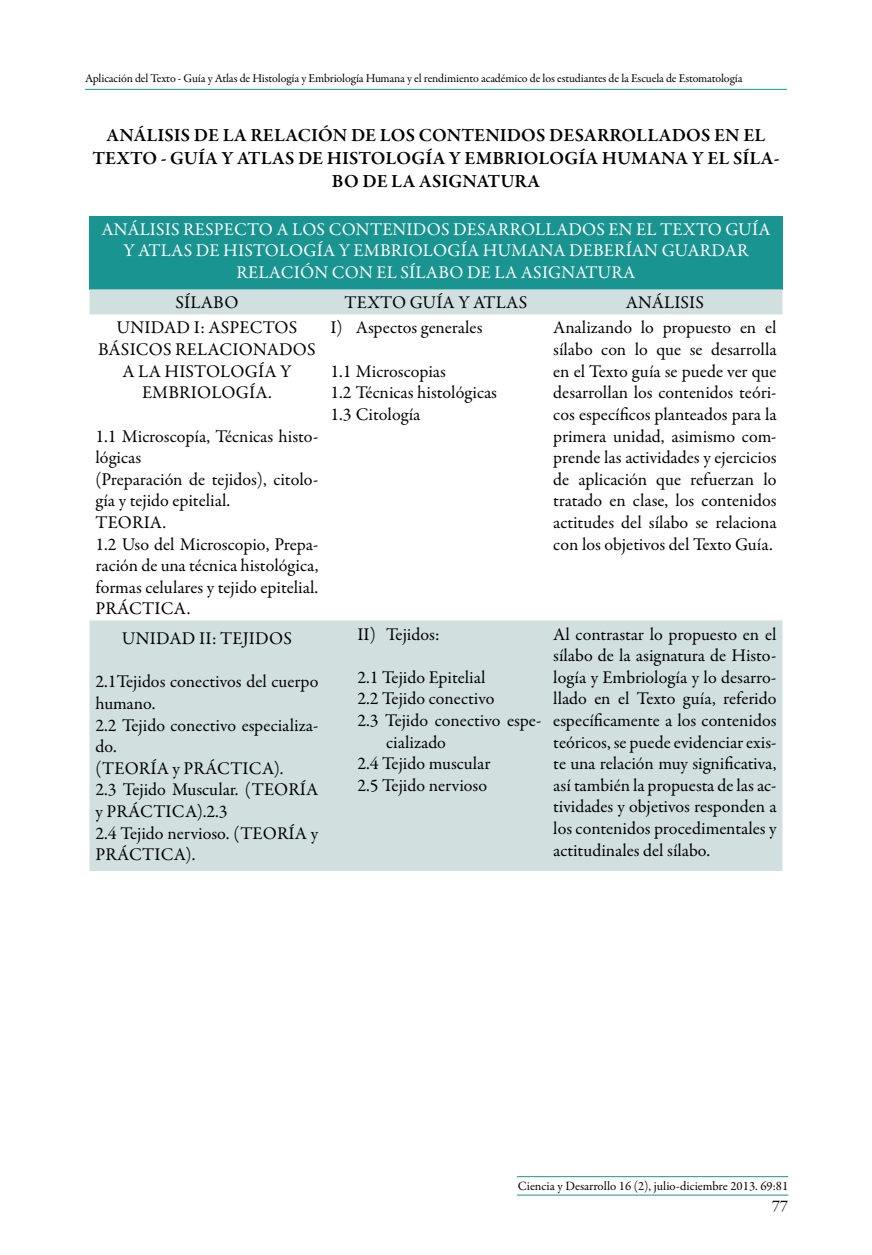
<style>
.page{position:relative;width:872px;height:1255px;background:#fff}
.page>*{position:absolute;margin:0;border:0;box-sizing:border-box;transform-origin:0 0}
.t1{font:600 18.75px/22.8px "Garamond Premr Pro";letter-spacing:.005em;color:#000;text-align:center}
.t2{font:18px/21.6px "Garamond Premr Pro";color:#000}
.t3{font:18px/21.6px "Garamond Premr Pro";letter-spacing:.01em;color:#fff;text-align:center}
.t4{font:16.5px "Garamond Premr Pro";color:#000}
.t5{font:12.75px "Garamond Premr Pro";color:#000}
.t6{font:12px "Garamond Premr Pro";letter-spacing:-.01em;color:#000}
</style>
<div class="page">
<hr style="left:85px;top:89px;width:702px;height:1px;background:#1a9490">
<hr style="left:517px;top:1194px;width:271px;height:1px;background:#1a9490">
<hr style="left:517px;top:1176px;width:271px;height:1px;background:#1a9490">
<div style="left:89px;top:216px;width:693px;height:73px;background:#1a9490"></div>
<svg style="left:89px;top:289px;width:693px;height:582px"></svg>
<p class="t6" style="left:85px;top:71px;width:659px">Aplicación del Texto - Guía y Atlas de Histología y Embriología Humana y el rendimiento académico de los estudiantes de la Escuela de Estomatología</p>
<p class="t1" style="left:92px;top:124px;width:688px">ANÁLISIS DE LA RELACIÓN DE LOS CONTENIDOS DESARROLLADOS EN EL<br>TEXTO - GUÍA Y ATLAS DE HISTOLOGÍA Y EMBRIOLOGÍA HUMANA Y EL SÍLA-<br>BO DE LA ASIGNATURA</p>
<p class="t3" style="left:101px;top:219px;width:670px">ANÁLISIS RESPECTO A LOS CONTENIDOS DESARROLLADOS EN EL TEXTO GUÍA<br>Y ATLAS DE HISTOLOGÍA Y EMBRIOLOGÍA HUMANA DEBERÍAN GUARDAR<br>RELACIÓN CON EL SÍLABO DE LA ASIGNATURA</p>
<p class="t2" style="left:175px;top:292px;width:64px">SÍLABO</p>
<p class="t2" style="left:344px;top:292px;width:184px">TEXTO GUÍA Y ATLAS</p>
<p class="t2" style="left:626px;top:292px;width:80px">ANÁLISIS</p>
<p class="t2" style="left:98px;top:317px;width:219px;text-align:center">UNIDAD I: ASPECTOS<br>BÁSICOS RELACIONADOS<br>A LA HISTOLOGÍA Y<br>EMBRIOLOGÍA.</p>
<p class="t2" style="left:95px;top:425px;width:224px">1.1 Microscopía, Técnicas histo&shy;lógicas<br>(Preparación de tejidos), citolo&shy;gía y tejido epitelial.<br>TEORIA.<br>1.2 Uso del Microscopio, Prepa&shy;ración de una técnica histológica, formas celulares y tejido epitelial.<br>PRÁCTICA.</p>
<p class="t2" style="left:330px;top:317px;width:154px">I) Aspectos generales</p>
<p class="t2" style="left:330px;top:360px;width:168px">1.1 Microscopias<br>1.2 Técnicas histológicas<br>1.3 Citología</p>
<p class="t2" style="left:553px;top:317px;width:225px;text-align:justify">Analizando lo propuesto en el sílabo con lo que se desarrolla en el Texto guía se puede ver que desarrollan los contenidos teóri&shy;cos específicos planteados para la primera unidad, asimismo com&shy;prende las actividades y ejercicios de aplicación que refuerzan lo tratado en clase, los contenidos actitudes del sílabo se relaciona con los objetivos del Texto Guía.</p>
<p class="t2" style="left:122px;top:628px;width:171px">UNIDAD II: TEJIDOS</p>
<p class="t2" style="left:95px;top:671px;width:224px">2.1Tejidos conectivos del cuerpo humano.<br>2.2 Tejido conectivo especializa&shy;do.<br>(TEORÍA y PRÁCTICA).<br>2.3 Tejido Muscular. (TEORÍA y PRÁCTICA).2.3<br>2.4 Tejido nervioso. (TEORÍA y<br>PRÁCTICA).</p>
<p class="t2" style="left:357px;top:623px;width:84px">II) Tejidos:</p>
<p class="t2" style="left:357px;top:666px;width:130px">2.1 Tejido Epitelial</p>
<p class="t2" style="left:357px;top:688px;width:139px">2.2 Tejido conectivo</p>
<p class="t2" style="left:357px;top:710px;width:185px">2.3 Tejido conectivo espe-</p>
<p class="t2" style="left:386px;top:731px;width:61px">cializado</p>
<p class="t2" style="left:357px;top:753px;width:135px">2.4 Tejido muscular</p>
<p class="t2" style="left:357px;top:774px;width:131px">2.5 Tejido nervioso</p>
<p class="t2" style="left:553px;top:623px;width:225px;text-align:justify">Al contrastar lo propuesto en el sílabo de la asignatura de Histo&shy;logía y Embriología y lo desarro&shy;llado en el Texto guía, referido específicamente a los contenidos teóricos, se puede evidenciar exis&shy;te una relación muy significativa, así también la propuesta de las ac&shy;tividades y objetivos responden a los contenidos procedimentales y actitudinales del sílabo.</p>
<p class="t5" style="left:518px;top:1177px;width:272px">Ciencia y Desarrollo 16 (2), julio-diciembre 2013. 69:81</p>
<p class="t4" style="left:772px;top:1196px;width:18px">77</p>
</div>
